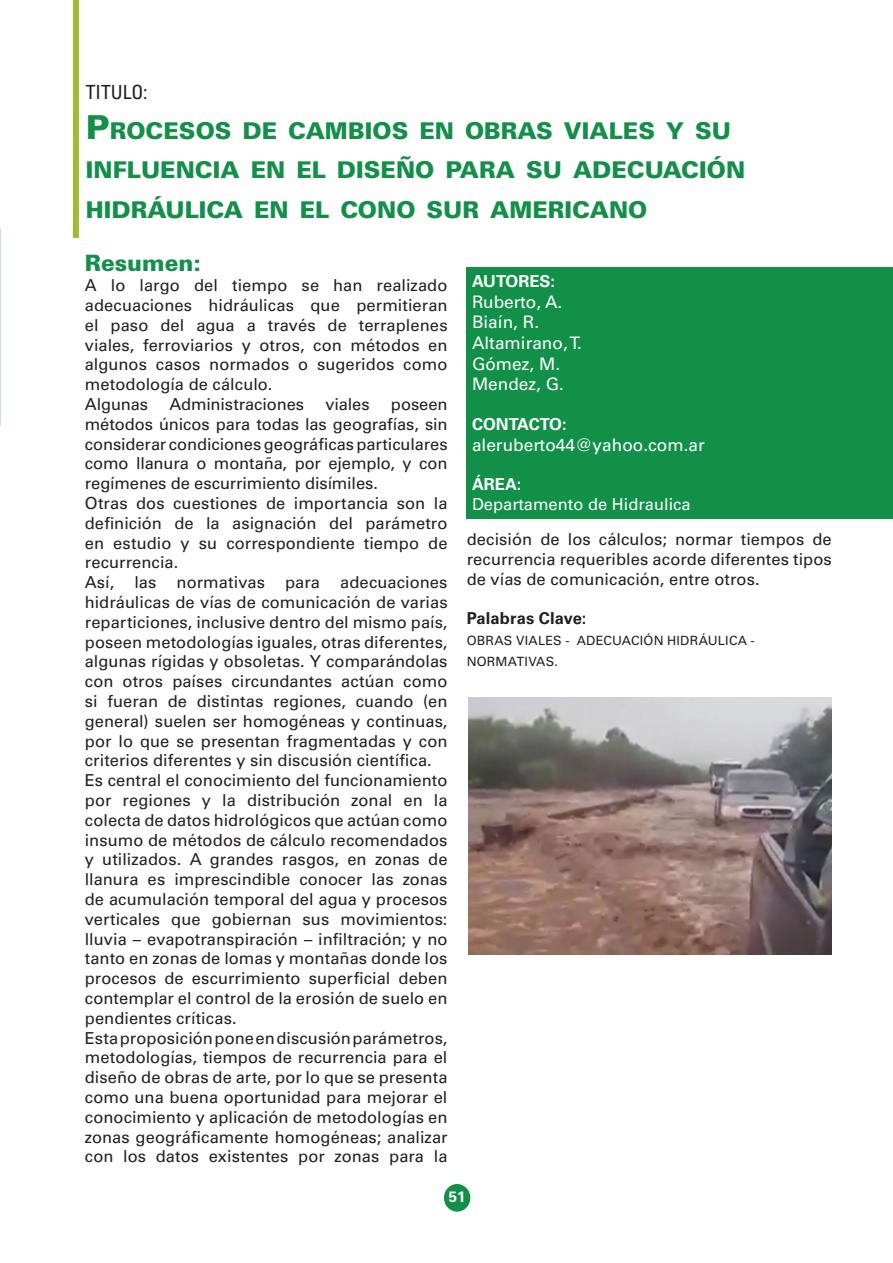
<style>
.page{position:relative;width:893px;height:1263px;background:#fff}
.page>*{position:absolute;margin:0;border:0;box-sizing:border-box;transform-origin:0 0}
.Estilo_de_párrafo_1{font:900 23.1px/39.6px "Univers LT Std";color:#119147}
.t1{font:900 22.5px "Univers LT Std";color:#119147}
.t2{font:condensed 19.5px "Univers LT Std";color:#222020}
.t3{font:17.25px "Univers LT Std";color:#fff}
.t4{font:16.5px/19.8px "Univers LT Std";letter-spacing:.005em;color:#231f20;text-align:justify}
.t5{font:16.5px "Univers LT Std";color:#fff}
.t6{font:700 16.5px "Univers LT Std";color:#fff}
.t7{font:700 16.5px "Univers LT Std";letter-spacing:.01em;color:#231f20}
.t8{font:700 15px "Univers LT Std";color:#fff}
.t9{font:12.75px/21px "Univers LT Std";letter-spacing:.015em;color:#231f20}
.s1{font-size:33px}
</style>
<div class="page">
<div style="left:467px;top:267px;width:426px;height:251px;background:#119147"></div>
<div style="left:444px;top:1184px;width:26px;height:27px;background:#119147;border-radius:50%"></div>
<div style="left:73px;top:0;width:6px;height:238px;background:#9dbd30"></div>
<img style="left:469px;top:698px;width:363px;height:257px">
<p class="t2" style="left:86px;top:80px;width:63px">TITULO:</p>
<p class="Estilo_de_párrafo_1" style="left:86px;top:110px;width:661px"><span class="s1">P</span>ROCESOS DE CAMBIOS EN OBRAS VIALES Y SU<br>INFLUENCIA EN EL DISEÑO PARA SU ADECUACIÓN<br>HIDRÁULICA EN EL CONO SUR AMERICANO</p>
<p class="t1" style="left:85px;top:249px;width:118px">Resumen:</p>
<p class="t4" style="left:85px;top:275px;width:364px">A lo largo del tiempo se han realizado adecuaciones hidráulicas que permitieran el paso del agua a través de terraplenes viales, ferroviarios y otros, con métodos en algunos casos normados o sugeridos como metodología de cálculo.</p>
<p class="t4" style="left:85px;top:394px;width:65px">Algunas</p>
<p class="t4" style="left:169px;top:394px;width:136px">Administraciones</p>
<p class="t4" style="left:325px;top:394px;width:46px">viales</p>
<p class="t6" style="left:472px;top:271px;width:85px">AUTORES:</p>
<p class="t3" style="left:472px;top:291px;width:92px">Ruberto, A.</p>
<p class="t3" style="left:472px;top:312px;width:69px">Biaín, R.</p>
<p class="t3" style="left:472px;top:333px;width:111px">Altamirano, T.</p>
<p class="t3" style="left:472px;top:353px;width:90px">Gómez, M.</p>
<p class="t3" style="left:472px;top:374px;width:94px">Mendez, G.</p>
<p class="t6" style="left:472px;top:414px;width:96px">CONTACTO:</p>
<p class="t3" style="left:472px;top:434px;width:234px">aleruberto44@yahoo.com.ar</p>
<p class="t6" style="left:472px;top:475px;width:51px">ÁREA:</p>
<p class="t5" style="left:472px;top:494px;width:220px">Departamento de Hidraulica</p>
<p class="t4" style="left:85px;top:394px;width:364px;text-indent:306px">poseen métodos únicos para todas las geografías, sin considerar condiciones geográficas particulares como llanura o montaña, por ejemplo, y con regímenes de escurrimiento disímiles.</p>
<p class="t4" style="left:85px;top:493px;width:364px">Otras dos cuestiones de importancia son la definición de la asignación del parámetro en estudio y su correspondiente tiempo de recurrencia.</p>
<p class="t4" style="left:85px;top:572px;width:364px">Así, las normativas para adecuaciones hidráulicas de vías de comunicación de varias reparticiones, inclusive dentro del mismo país, poseen metodologías iguales, otras diferentes, algunas rígidas y obsoletas. Y comparándolas con otros países circundantes actúan como si fueran de distintas regiones, cuando (en general) suelen ser homogéneas y continuas, por lo que se presentan fragmentadas y con criterios diferentes y sin discusión científica.</p>
<p class="t4" style="left:85px;top:770px;width:364px">Es central el conocimiento del funcionamiento por regiones y la distribución zonal en la colecta de datos hidrológicos que actúan como insumo de métodos de cálculo recomendados y utilizados. A grandes rasgos, en zonas de llanura es imprescindible conocer las zonas de acumulación temporal del agua y procesos verticales que gobiernan sus movimientos: lluvia – evapotranspiración – infiltración; y no tanto en zonas de lomas y montañas donde los procesos de escurrimiento superficial deben contemplar el control de la erosión de suelo en pendientes críticas.</p>
<p class="t4" style="left:85px;top:1028px;width:364px">Esta proposición pone en discusión parámetros, metodologías, tiempos de recurrencia para el diseño de obras de arte, por lo que se presenta como una buena oportunidad para mejorar el conocimiento y aplicación de metodologías en zonas geográficamente homogéneas; analizar con los datos existentes por zonas para la</p>
<p class="t4" style="left:467px;top:529px;width:367px">decisión de los cálculos; normar tiempos de recurrencia requeribles acorde diferentes tipos de vías de comunicación, entre otros.</p>
<p class="t7" style="left:467px;top:609px;width:121px">Palabras Clave:</p>
<p class="t9" style="left:467px;top:630px;width:290px">OBRAS VIALES - ADECUACIÓN HIDRÁULICA -<br>NORMATIVAS.</p>
<p class="t8" style="left:449px;top:1187px;width:18px">51</p>
</div>
